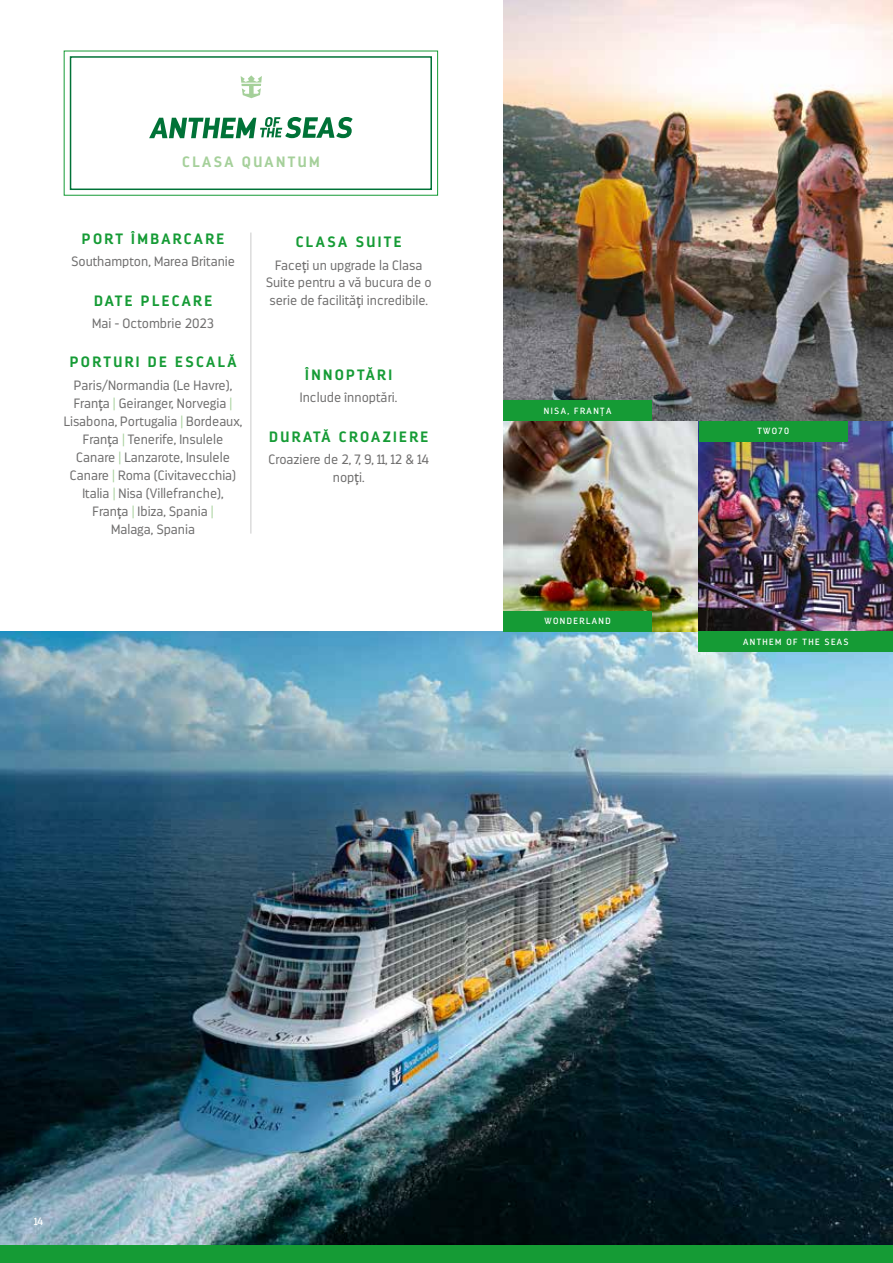
<style>
.page{position:relative;width:893px;height:1263px;background:#fff}
.page>*{position:absolute;margin:0;border:0;box-sizing:border-box;transform-origin:0 0}
.t1{font:700 15px "Darwin";letter-spacing:.16em;color:#159b35}
.t2{font:700 15px "Darwin";letter-spacing:.16em;color:#a5d09a}
.t3{font:300 13.5px/18px "Darwin";color:#706f6f;text-align:center}
.t4{font:10.5px "Darwin";color:#fff}
.t5{font:9px "Darwin";letter-spacing:.16em;color:#fff}
.s1{font-weight:400}
.s2{color:#a5d09a}
</style>
<div class="page">
<img style="left:503px;top:421px;width:196px;height:210px">
<img style="left:0;top:631px;width:893px;height:615px">
<img style="left:503px;top:0;width:390px;height:421px">
<img style="left:699px;top:421px;width:194px;height:210px">
<div style="left:503px;top:611px;width:149px;height:20px;background:#159b35"></div>
<div style="left:503px;top:400px;width:149px;height:21px;background:#159b35"></div>
<div style="left:699px;top:631px;width:194px;height:21px;background:#159b35"></div>
<div style="left:699px;top:421px;width:149px;height:21px;background:#159b35"></div>
<div style="left:0;top:1246px;width:893px;height:17px;background:#159b35"></div>
<hr style="left:250px;top:233px;width:1px;height:301px;background:#cacaca">
<div style="left:70px;top:56px;width:362px;height:134px;border:2px solid #007237"></div>
<svg style="left:241px;top:75px;width:21px;height:23px"></svg>
<svg style="left:149px;top:117px;width:204px;height:21px"></svg>
<p class="t2" style="left:182px;top:153px;width:139px">CLASA QUANTUM</p>
<p class="t1" style="left:82px;top:229px;width:144px">PORT ÎMBARCARE</p>
<p class="t3" style="left:71px;top:252px;width:165px">Southampton, Marea Britanie</p>
<p class="t1" style="left:94px;top:291px;width:120px">DATE PLECARE</p>
<p class="t3" style="left:92px;top:314px;width:123px">Mai - Octombrie 2023</p>
<p class="t1" style="left:70px;top:353px;width:168px">PORTURI DE ESCALĂ</p>
<p class="t3" style="left:64px;top:376px;width:180px">Paris/Normandia (Le Havre),<br>Fran<span class="s1">ț</span>a <span class="s2">|</span> Geiranger, Norvegia <span class="s2">|<br></span>Lisabona, Portugalia <span class="s2">|</span> Bordeaux,<br>Fran<span class="s1">ț</span>a <span class="s2">|</span> Tenerife, Insulele<br>Canare <span class="s2">|</span> Lanzarote, Insulele<br>Canare <span class="s2">|</span> Roma (Civitavecchia)<br>Italia <span class="s2">|</span> Nisa (Villefranche),<br>Fran<span class="s1">ț</span>a <span class="s2">|</span> Ibiza, Spania <span class="s2">|<br></span>Malaga, Spania</p>
<p class="t1" style="left:296px;top:233px;width:107px">CLASA SUITE</p>
<p class="t3" style="left:266px;top:256px;width:167px">Face<span class="s1">ț</span>i un upgrade la Clasa<br>Suite pentru a vă bucura de o serie de facilită<span class="s1">ț</span>i incredibile.</p>
<p class="t1" style="left:305px;top:366px;width:88px">ÎNNOPTĂRI</p>
<p class="t3" style="left:300px;top:389px;width:99px">Include înnoptări.</p>
<p class="t1" style="left:269px;top:427px;width:161px">DURATĂ CROAZIERE</p>
<p class="t3" style="left:269px;top:450px;width:162px">Croaziere de 2, 7, 9, 11, 12 &amp; 14 nop<span class="s1">ț</span>i.</p>
<p class="t5" style="left:544px;top:405px;width:69px">NISA, FRANȚA</p>
<p class="t5" style="left:545px;top:615px;width:68px">WONDERLAND</p>
<p class="t5" style="left:757px;top:426px;width:33px">TWO70</p>
<p class="t5" style="left:743px;top:636px;width:107px">ANTHEM OF THE SEAS</p>
<p class="t4" style="left:34px;top:1215px;width:11px">14</p>
</div>
